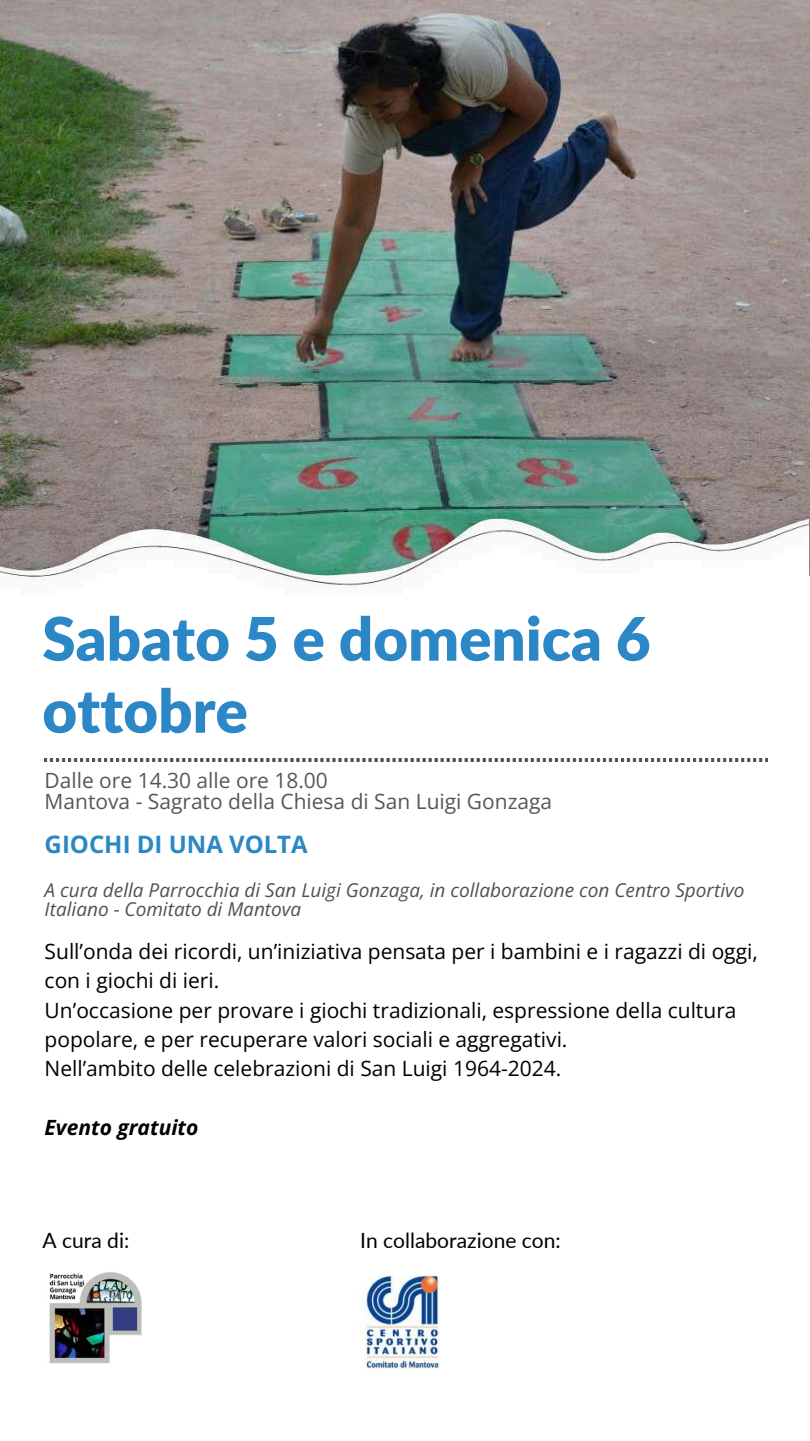
<style>
.page{position:relative;width:810px;height:1441px;background:#fff}
.page>*{position:absolute;margin:0;border:0;box-sizing:border-box;transform-origin:0 0}
.t1{font:900 60px/72px "Lato";color:#2b87c5}
.t2{font:700 24px "Open Sans";color:#2b87c5}
.t3{font:21px/29.2px "Open Sans";color:#000}
.t4{font:21px/21px "Open Sans";color:#575756}
.t5{font:21px "Lato";color:#000}
.t6{font:italic 700 21px "Open Sans";color:#000}
.t7{font:italic 19px/18.8px "Open Sans";color:#505050}
</style>
<div class="page">
<img style="left:45px;top:758px;width:723px;height:3px">
<img style="left:1px;top:0;width:809px;height:575px">
<img style="left:0;top:447px;width:809px;height:141px">
<img style="left:49px;top:1272px;width:93px;height:92px">
<img style="left:359px;top:1275px;width:81px;height:94px">
<h1 class="t1" style="left:42px;top:601px;width:610px">Sabato 5 e domenica 6 ottobre</h1>
<p class="t4" style="left:45px;top:769px;width:509px">Dalle ore 14.30 alle ore 18.00<br>Mantova - Sagrato della Chiesa di San Luigi Gonzaga</p>
<p class="t2" style="left:45px;top:827px;width:265px">GIOCHI DI UNA VOLTA</p>
<p class="t7" style="left:45px;top:879px;width:701px">A cura della Parrocchia di San Luigi Gonzaga, in collaborazione con Centro Sportivo<br>Italiano - Comitato di Mantova</p>
<p class="t3" style="left:45px;top:936px;width:715px">Sull’onda dei ricordi, un’iniziativa pensata per i bambini e i ragazzi di oggi, con i giochi di ieri.<br>Un’occasione per provare i giochi tradizionali, espressione della cultura popolare, e per recuperare valori sociali e aggregativi.<br>Nell’ambito delle celebrazioni di San Luigi 1964-2024.</p>
<p class="t6" style="left:45px;top:1111px;width:155px">Evento gratuito</p>
<p class="t5" style="left:43px;top:1227px;width:88px">A cura di:</p>
<p class="t5" style="left:360px;top:1227px;width:202px">In collaborazione con:</p>
</div>
